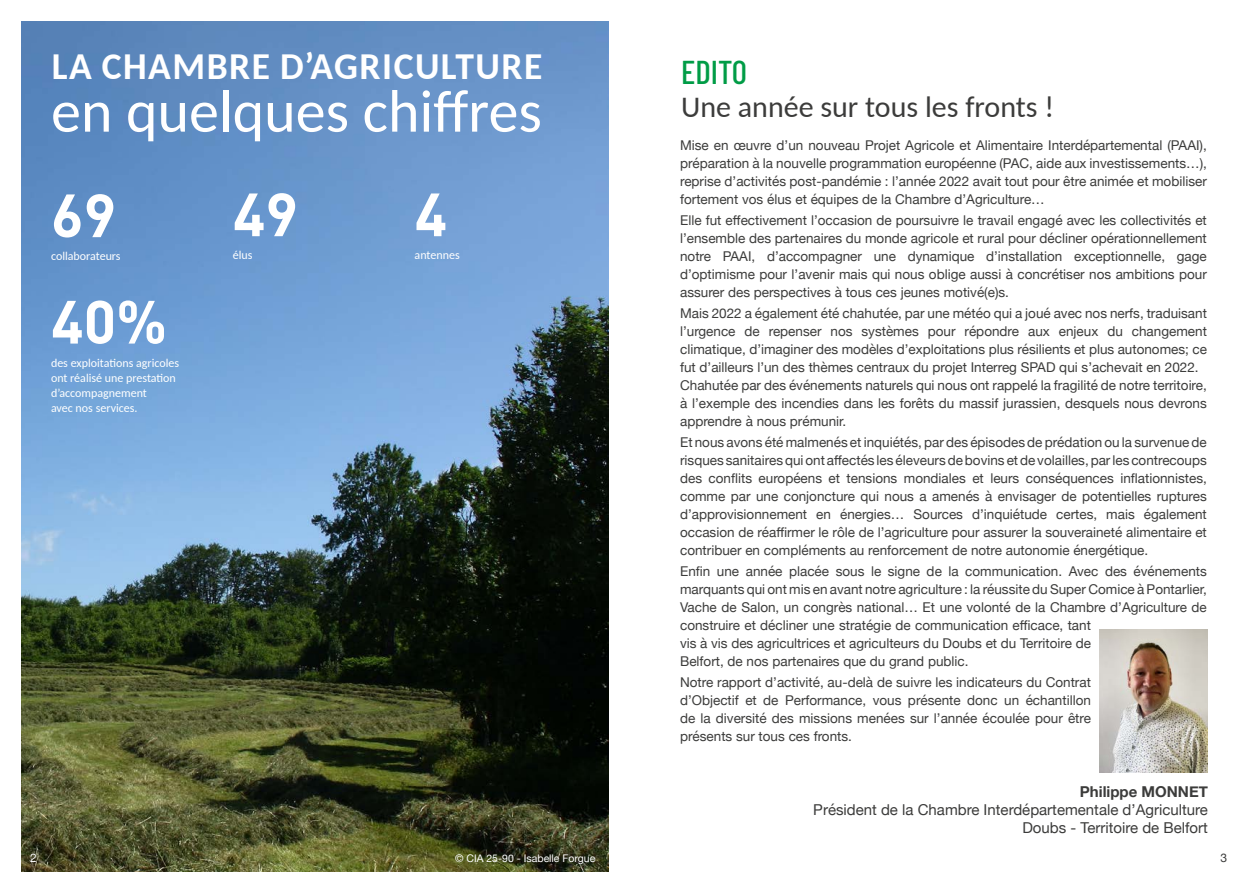
<style>
.page{position:relative;width:1259px;height:893px;background:#fff}
.page>*{position:absolute;margin:0;border:0;box-sizing:border-box;transform-origin:0 0}
.t1{font:60px "Carlito";color:#fff}
.t2{font:700 60px "DIN";color:#fff}
.t3{font:700 37.5px "Carlito";letter-spacing:.04em;color:#fff}
.t4{font:500 33px "Barlow Condensed";color:#009c46}
.t5{font:30px "Carlito";color:#3c3c3b}
.t6{font:15px/18px "Helvetica Neue";color:#3c3c3b;text-align:right}
.t7{font:700 15px "Helvetica Neue";color:#3c3c3b}
.t8{font:13.5px/18px "Helvetica Neue";color:#3c3c3b;text-align:justify}
.t9{font:12px/15px "Carlito";color:#fff}
.t10{font:12px "Helvetica Neue";color:#fff}
.t11{font:12px "Helvetica Neue";color:#3c3c3b}
.t12{font:10.5px "Helvetica Neue";color:#fff}
</style>
<div class="page">
<img style="left:21px;top:21px;width:587px;height:851px">
<img style="left:1099px;top:629px;width:109px;height:143px">
<h2 class="t3" style="left:52px;top:41px;width:492px">LA CHAMBRE D’AGRICULTURE</h2>
<h1 class="t1" style="left:51px;top:71px;width:492px">en quelques chiffres</h1>
<h1 class="t2" style="left:51px;top:176px;width:67px">69</h1>
<p class="t9" style="left:51px;top:248px;width:71px">collaborateurs</p>
<h1 class="t2" style="left:51px;top:283px;width:118px">40%</h1>
<p class="t9" style="left:51px;top:355px;width:130px">des exploitations agricoles ont réalisé une prestation d’accompagnement<br>avec nos services.</p>
<h1 class="t2" style="left:233px;top:175px;width:67px">49</h1>
<p class="t9" style="left:233px;top:247px;width:21px">élus</p>
<h1 class="t2" style="left:415px;top:175px;width:34px">4</h1>
<p class="t9" style="left:415px;top:247px;width:47px">antennes</p>
<h3 class="t4" style="left:681px;top:49px;width:67px">EDITO</h3>
<h3 class="t5" style="left:681px;top:87px;width:374px">Une année sur tous les fronts !</h3>
<p class="t8" style="left:680px;top:137px;width:528px">Mise en œuvre d’un nouveau Projet Agricole et Alimentaire Interdépartemental (PAAI), préparation à la nouvelle programmation européenne (PAC, aide aux investissements…), reprise d’activités post-pandémie : l’année 2022 avait tout pour être animée et mobiliser fortement vos élus et équipes de la Chambre d’Agriculture…</p>
<p class="t8" style="left:680px;top:212px;width:528px">Elle fut effectivement l’occasion de poursuivre le travail engagé avec les collectivités et l’ensemble des partenaires du monde agricole et rural pour décliner opérationnellement notre PAAI, d’accompagner une dynamique d’installation exceptionnelle, gage d’optimisme pour l’avenir mais qui nous oblige aussi à concrétiser nos ambitions pour assurer des perspectives à tous ces jeunes motivé(e)s.</p>
<p class="t8" style="left:680px;top:305px;width:528px;text-align:left">Mais 2022 a également été chahutée, par une météo qui a joué avec nos nerfs, traduisant l’urgence de repenser nos systèmes pour répondre aux enjeux du changement climatique, d’imaginer des modèles d’exploitations plus résilients et plus autonomes; ce fut d’ailleurs l’un des thèmes centraux du projet Interreg SPAD qui s’achevait en 2022.<br>Chahutée par des événements naturels qui nous ont rappelé la fragilité de notre territoire, à l’exemple des incendies dans les forêts du massif jurassien, desquels nous devrons apprendre à nous prémunir.</p>
<p class="t8" style="left:680px;top:434px;width:528px">Et nous avons été malmenés et inquiétés, par des épisodes de prédation ou la survenue de risques sanitaires qui ont affectés les éleveurs de bovins et de volailles, par les contrecoups des conflits européens et tensions mondiales et leurs conséquences inflationnistes, comme par une conjoncture qui nous a amenés à envisager de potentielles ruptures d’approvisionnement en énergies… Sources d’inquiétude certes, mais également occasion de réaffirmer le rôle de l’agriculture pour assurer la souveraineté alimentaire et contribuer en compléments au renforcement de notre autonomie énergétique.</p>
<p class="t8" style="left:680px;top:563px;width:528px;text-align:left">Enfin une année placée sous le signe de la communication. Avec des événements marquants qui ont mis en avant notre agriculture : la réussite du Super Comice à Pontarlier, Vache de Salon, un congrès national… Et une volonté de la Chambre d’Agriculture de construire et décliner une stratégie de communication efficace, tant<br>vis à vis des agricultrices et agriculteurs du Doubs et du Territoire de<br>Belfort, de nos partenaires que du grand public.</p>
<p class="t8" style="left:680px;top:674px;width:412px">Notre rapport d’activité, au-delà de suivre les indicateurs du Contrat d’Objectif et de Performance, vous présente donc un échantillon de la diversité des missions menées sur l’année écoulée pour être présents sur tous ces fronts.</p>
<p class="t7" style="left:1080px;top:780px;width:130px">Philippe MONNET</p>
<p class="t6" style="left:813px;top:802px;width:396px">Président de la Chambre Interdépartementale d’Agriculture<br>Doubs - Territoire de Belfort</p>
<p class="t10" style="left:30px;top:849px;width:8px">2</p>
<p class="t12" style="left:455px;top:850px;width:142px">© CIA 25-90 - Isabelle Forgue</p>
<p class="t11" style="left:1220px;top:849px;width:8px">3</p>
</div>
